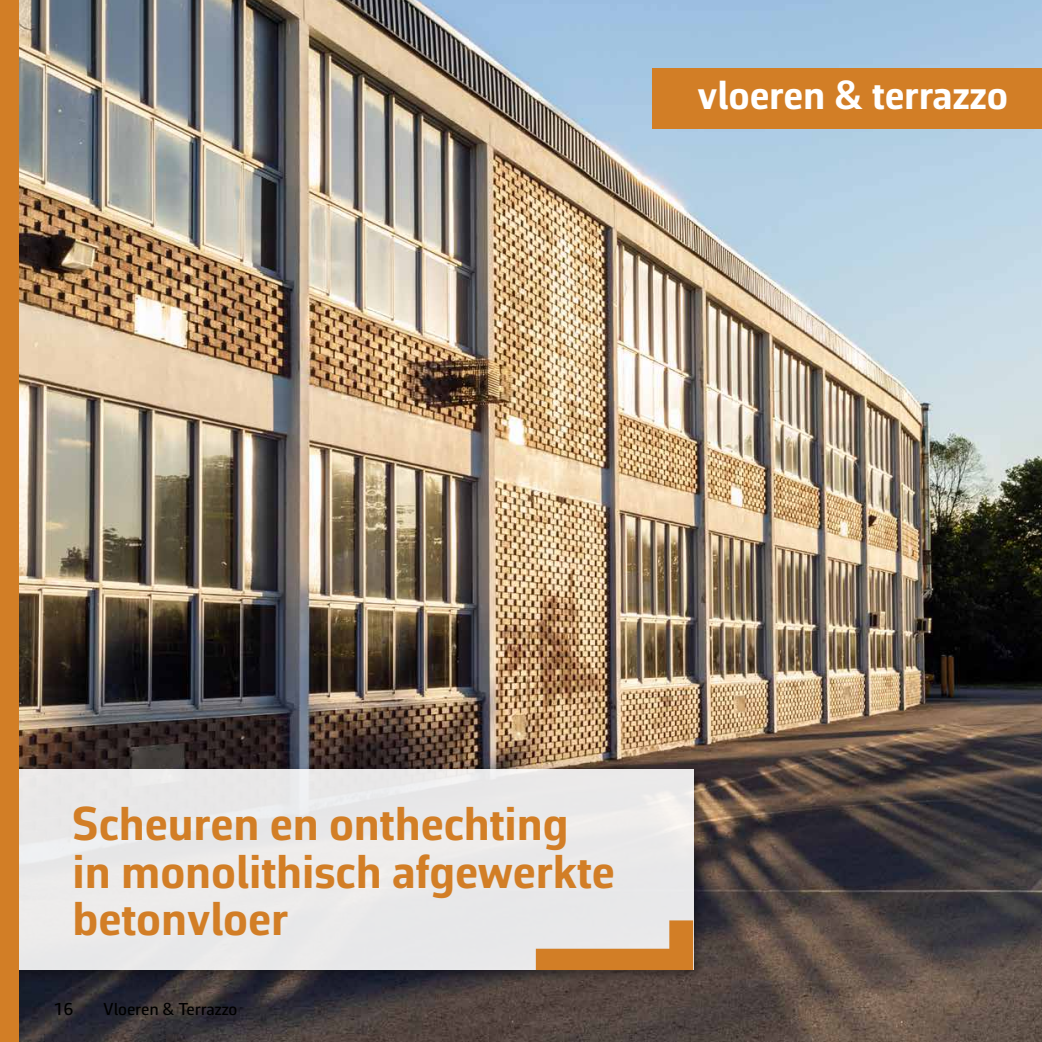
<style>
.page{position:relative;width:1042px;height:1042px;background:#fff}
.page>*{position:absolute;margin:0;border:0;box-sizing:border-box;transform-origin:0 0}
.t1{font:700 48.12px/47.2px "Corbeau Pro";color:#d27e26}
.t2{font:700 41.12px "Corbeau Pro";color:#fff}
.t3{font:500 17.5px "Corbeau Pro";color:#000}
</style>
<div class="page">
<img style="left:19px;top:0;width:1023px;height:1042px">
<div style="left:0;top:763px;width:706px;height:220px;background:#000;opacity:.45"></div>
<div style="left:2px;top:769px;width:691px;height:201px;background:#e9e9ea"></div>
<svg style="left:536px;top:920px;width:157px;height:50px"></svg>
<div style="left:0;top:0;width:19px;height:1042px;background:#d27e26"></div>
<div style="left:653px;top:68px;width:389px;height:61px;background:#d27e26"></div>
<p class="t2" style="left:697px;top:68px;width:312px">vloeren &amp; terrazzo</p>
<p class="t1" style="left:72px;top:800px;width:544px">Scheuren en onthechting in monolithisch afgewerkte betonvloer</p>
<p class="t3" style="left:53px;top:997px;width:22px">16</p>
<p class="t3" style="left:104px;top:997px;width:135px">Vloeren &amp; Terrazzo</p>
</div>
